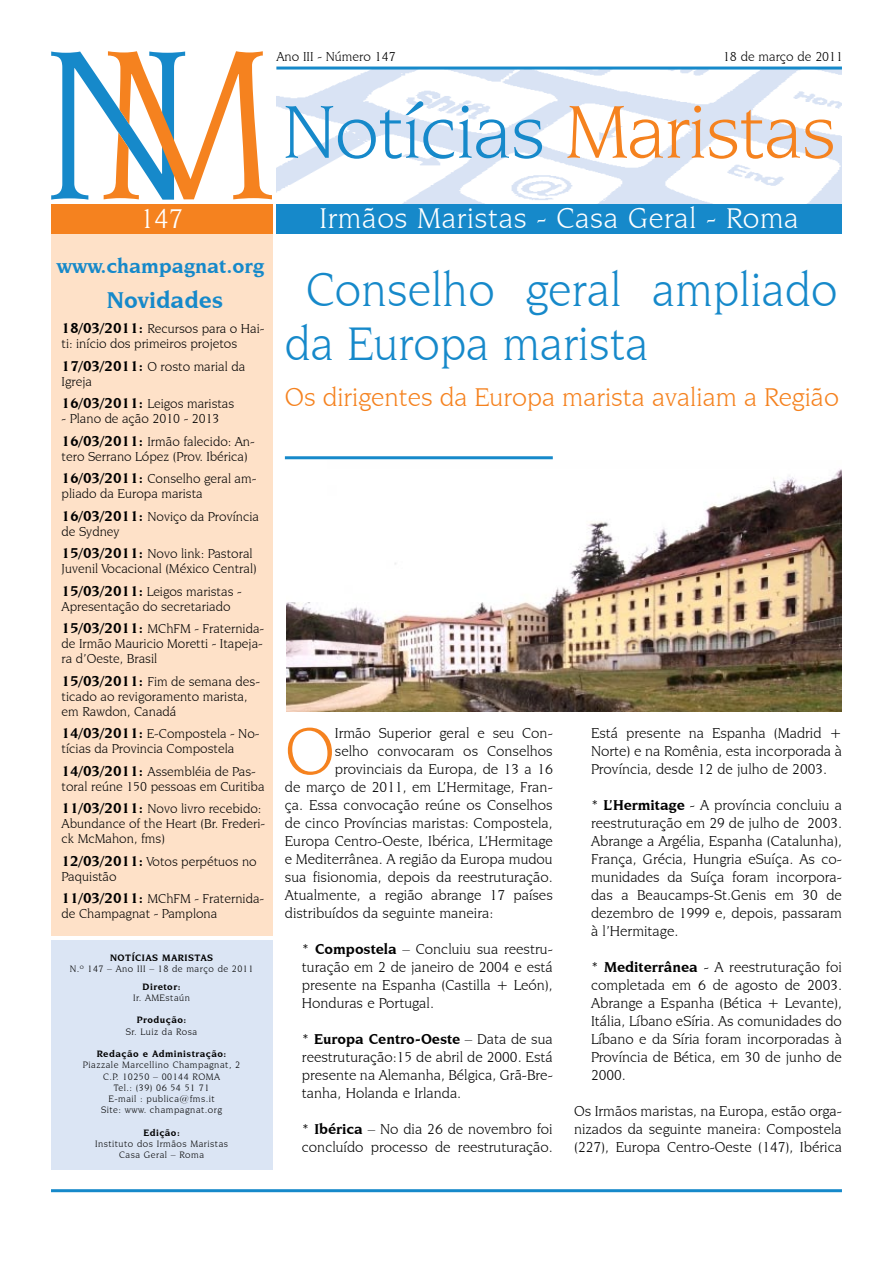
<style>
.page{position:relative;width:893px;height:1263px;background:#fff}
.page>*{position:absolute;margin:0;border:0;box-sizing:border-box;transform-origin:0 0}
.t1{font:79.5px "Novarese IT Cby BT";letter-spacing:-.015em;color:#1689ca}
.t2{font:70.05px "Novarese IT Cby BT";color:#f5821f}
.t3{font:49.5px/54px "Novarese IT Cby BT";letter-spacing:.005em;color:#1689ca;scale:.96 1}
.t4{font:30px "Novarese IT Cby BT";letter-spacing:.02em;color:#fff}
.t5{font:28.5px "Novarese IT Cby BT";color:#fff}
.t6{font:27px "Novarese IT Cby BT";color:#f5821f}
.t7{font:700 24px "Novarese IT Cby BT";color:#1689ca}
.t8{font:700 21px "Novarese IT Cby BT";color:#1689ca}
.t9{font:15px/18px "Novarese IT Cby BT";color:#000;text-align:justify}
.t10{font:13.5px/15px "Novarese IT Cby BT";color:#000}
.t11{font:9.75px/11.2px "Novarese IT Cby BT";letter-spacing:.05em;color:#000;text-align:center}
.t12{font:700 9.75px "Novarese IT Cby BT";letter-spacing:.05em;color:#000}
.s1{color:#f5821f}
.s2{font-weight:700;font-size:15px}
.s3{font-weight:700}
</style>
<div class="page">
<img style="left:276px;top:70px;width:566px;height:134px">
<hr style="left:276px;top:67px;width:566px;height:3px;background:#1689ca">
<div style="left:276px;top:204px;width:566px;height:30px;background:#1689ca"></div>
<svg style="left:51px;top:51px;width:221px;height:149px"></svg>
<hr style="left:51px;top:1189px;width:791px;height:3px;background:#1689ca">
<div style="left:51px;top:234px;width:221px;height:701px;background:#fee1c8"></div>
<div style="left:51px;top:940px;width:221px;height:229px;background:#dbe5f4"></div>
<div style="left:51px;top:204px;width:221px;height:30px;background:#f5821f"></div>
<hr style="left:285px;top:456px;width:268px;height:3px;background:#1689ca">
<img style="left:286px;top:469px;width:556px;height:242px">
<p class="t10" style="left:276px;top:49px;width:121px">Ano III - Número 147</p>
<p class="t10" style="left:723px;top:49px;width:122px">18 de março de 2011</p>
<h1 class="t1" style="left:282px;top:85px;width:555px">Notícias <span class="s1">Maristas</span></h1>
<h3 class="t5" style="left:140px;top:202px;width:45px">147</h3>
<h3 class="t8" style="left:57px;top:253px;width:209px">www.champagnat.org</h3>
<h3 class="t7" style="left:107px;top:285px;width:118px">Novidades</h3>
<p class="t10" style="left:62px;top:321px;width:204px"><span class="s2">18/03/2011:</span> Recursos para o Hai&shy;ti: início dos primeiros projetos</p>
<p class="t10" style="left:62px;top:358px;width:185px"><span class="s2">17/03/2011:</span> O rosto marial da<br>Igreja</p>
<p class="t10" style="left:62px;top:396px;width:174px"><span class="s2">16/03/2011:</span> Leigos maristas</p>
<p class="t10" style="left:62px;top:407px;width:195px;line-height:22.5px">- Plano de ação 2010 - 2013<br><span class="s2">16/03/2011:</span> Irmão falecido: An-</p>
<p class="t10" style="left:62px;top:445px;width:196px;line-height:22.5px">tero Serrano López (Prov. Ibérica)<br><span class="s2">16/03/2011:</span> Conselho geral am-</p>
<p class="t10" style="left:62px;top:482px;width:199px;line-height:22.5px">pliado da Europa marista<br><span class="s2">16/03/2011:</span> Noviço da Província</p>
<p class="t10" style="left:62px;top:520px;width:193px;line-height:22.5px">de Sydney<br><span class="s2">15/03/2011:</span> Novo link: Pastoral</p>
<p class="t10" style="left:62px;top:557px;width:197px;line-height:22.5px">Juvenil Vocacional (México Central)<br><span class="s2">15/03/2011:</span> Leigos maristas -</p>
<p class="t10" style="left:62px;top:595px;width:204px;line-height:22.5px">Apresentação do secretariado<br><span class="s2">15/03/2011:</span> MChFM - Fraternida-</p>
<p class="t10" style="left:62px;top:636px;width:203px">de Irmão Mauricio Moretti - Itapeja&shy;ra d’Oeste, Brasil</p>
<p class="t10" style="left:62px;top:673px;width:200px"><span class="s2">15/03/2011:</span> Fim de semana des&shy;ticado ao revigoramento marista, em Rawdon, Canadá</p>
<p class="t10" style="left:62px;top:726px;width:199px"><span class="s2">14/03/2011:</span> E-Compostela - No&shy;tícias da Provincia Compostela</p>
<p class="t10" style="left:62px;top:763px;width:204px"><span class="s2">14/03/2011:</span> Assembléia de Pas&shy;toral reúne 150 pessoas em Curitiba</p>
<p class="t10" style="left:62px;top:801px;width:205px"><span class="s2">11/03/2011:</span> Novo livro recebido:<br>Abundance of the Heart (Br. Frederi&shy;ck McMahon, fms)</p>
<p class="t10" style="left:62px;top:853px;width:197px"><span class="s2">12/03/2011:</span> Votos perpétuos no<br>Paquistão</p>
<p class="t10" style="left:62px;top:891px;width:204px"><span class="s2">11/03/2011:</span> MChFM - Fraternida&shy;de Champagnat - Pamplona</p>
<p class="t12" style="left:110px;top:952px;width:82px">Notícias MARISTAS</p>
<p class="t11" style="left:70px;top:963px;width:185px">N.º 147 – Ano III – 18 de março de 2011</p>
<p class="t12" style="left:143px;top:980px;width:39px">Diretor:</p>
<p class="t11" style="left:133px;top:992px;width:58px">Ir. AMEstaún</p>
<p class="t12" style="left:137px;top:1014px;width:51px">Produção:</p>
<p class="t11" style="left:126px;top:1025px;width:73px">Sr. Luiz da Rosa</p>
<p class="t12" style="left:97px;top:1048px;width:131px">Redação e Administração:</p>
<p class="t11" style="left:83px;top:1059px;width:159px">Piazzale Marcellino Champagnat, 2<br>C.P. 10250 – 00144 ROMA<br>Tel.: (39) 06 54 51 71<br>E-mail : publica@fms.it<br>Site: www. champagnat.org</p>
<p class="t12" style="left:143px;top:1126px;width:38px">Edição:</p>
<p class="t11" style="left:95px;top:1138px;width:135px">Instituto dos Irmãos Maristas<br>Casa Geral – Roma</p>
<h3 class="t4" style="left:320px;top:201px;width:481px">Irmãos Maristas - Casa Geral - Roma</h3>
<h3 class="t3" style="left:285px;top:262px;width:577px;text-indent:21px">Conselho geral ampliado da Europa marista</h3>
<h3 class="t6" style="left:285px;top:382px;width:556px">Os dirigentes da Europa marista avaliam a Região</h3>
<h2 class="t2" style="left:285px;top:710px;width:51px">O</h2>
<p class="t9" style="left:335px;top:724px;width:219px">Irmão Superior geral e seu Con-</p>
<p class="t9" style="left:335px;top:742px;width:219px">selho convocaram os Conselhos</p>
<p class="t9" style="left:335px;top:760px;width:219px">provinciais da Europa, de 13 a 16</p>
<p class="t9" style="left:285px;top:778px;width:269px">de março de 2011, em L’Hermitage, Fran-</p>
<p class="t9" style="left:285px;top:796px;width:269px">ça. Essa convocação reúne os Conselhos</p>
<p class="t9" style="left:285px;top:814px;width:269px">de cinco Províncias maristas: Compostela,</p>
<p class="t9" style="left:285px;top:832px;width:269px">Europa Centro-Oeste, Ibérica, L’Hermitage</p>
<p class="t9" style="left:285px;top:850px;width:269px">e Mediterrânea. A região da Europa mudou</p>
<p class="t9" style="left:285px;top:868px;width:269px">sua fisionomia, depois da reestruturação.</p>
<p class="t9" style="left:285px;top:886px;width:269px">Atualmente, a região abrange 17 países</p>
<p class="t9" style="left:285px;top:904px;width:210px">distribuídos da seguinte maneira:</p>
<p class="t9" style="left:302px;top:940px;width:252px">* <span class="s3">Compostela</span> – Concluiu sua reestru&shy;turação em 2 de janeiro de 2004 e está presente na Espanha (Castilla + León), Honduras e Portugal.</p>
<p class="t9" style="left:302px;top:1030px;width:252px">* <span class="s3">Europa Centro-Oeste</span> – Data de sua reestruturação:15 de abril de 2000. Está presente na Alemanha, Bélgica, Grã-Bre&shy;tanha, Holanda e Irlanda.</p>
<p class="t9" style="left:302px;top:1120px;width:252px">* <span class="s3">Ibérica</span> – No dia 26 de novembro foi concluído processo de reestruturação.</p>
<p class="t9" style="left:591px;top:724px;width:252px">Está presente na Espanha (Madrid + Norte) e na Romênia, esta incorporada à Província, desde 12 de julho de 2003.</p>
<p class="t9" style="left:591px;top:796px;width:252px">* <span class="s3">L’Hermitage</span> - A província concluiu a reestruturação em 29 de julho de 2003.<br>Abrange a Argélia, Espanha (Catalunha), França, Grécia, Hungria eSuíça. As co&shy;munidades da Suíça foram incorpora&shy;das a Beaucamps-St.Genis em 30 de dezembro de 1999 e, depois, passaram à l’Hermitage.</p>
<p class="t9" style="left:591px;top:958px;width:252px">* <span class="s3">Mediterrânea</span> - A reestruturação foi completada em 6 de agosto de 2003.<br>Abrange a Espanha (Bética + Levante), Itália, Líbano eSíria. As comunidades do Líbano e da Síria foram incorporadas à Província de Bética, em 30 de junho de 2000.</p>
<p class="t9" style="left:574px;top:1102px;width:269px">Os Irmãos maristas, na Europa, estão orga&shy;nizados da seguinte maneira: Compostela (227), Europa Centro-Oeste (147), Ibérica</p>
</div>
